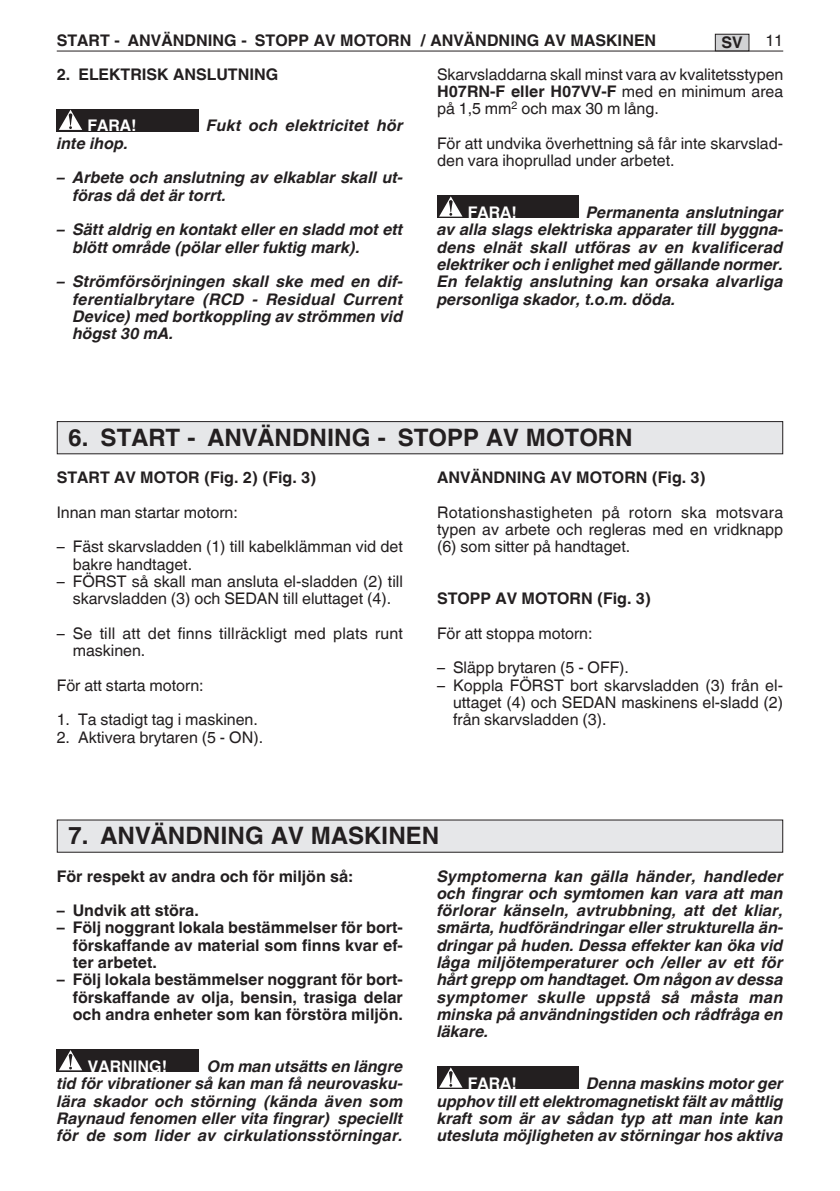
<style>
.page{position:relative;width:840px;height:1191px;background:#fff}
.page>*{position:absolute;margin:0;border:0;box-sizing:border-box;transform-origin:0 0}
.titolo{font:700 24px "Helvetica World";color:#231f20}
.Normale{font:italic 700 16px/17.2px "Helvetica World";color:#231f20;text-align:justify}
.Normale-2{font:16px/17.4px "Helvetica World";color:#231f20;text-align:justify}
.Normale-3{font:700 16px/17.2px "Helvetica World";color:#231f20;text-align:justify}
.Normale-4{font:700 16px "Helvetica World";color:#fff}
.s1{font-weight:700}
</style>
<div class="page">
<hr style="left:57px;top:51px;width:725px;height:1px;background:#231f20">
<div style="left:715px;top:34px;width:33px;height:17px;background:#d1d2d4"></div>
<div style="left:714px;top:34px;width:34px;height:17px;border:1px solid #231f20"></div>
<div style="left:57px;top:109px;width:28px;height:22px;background:#231f20"></div>
<svg style="left:59px;top:110px;width:23px;height:20px"></svg>
<div style="left:85px;top:109px;width:114px;height:22px;background:#231f20"></div>
<div style="left:437px;top:195px;width:28px;height:23px;background:#231f20"></div>
<svg style="left:439px;top:196px;width:23px;height:21px"></svg>
<svg style="left:448px;top:200px;width:4px;height:12px"></svg>
<div style="left:465px;top:195px;width:113px;height:23px;background:#231f20"></div>
<div style="left:57px;top:421px;width:725px;height:33px;background:#e6e7e9;border:1px solid #231f20"></div>
<div style="left:57px;top:1049px;width:28px;height:22px;background:#231f20"></div>
<svg style="left:59px;top:1050px;width:23px;height:20px"></svg>
<div style="left:85px;top:1049px;width:113px;height:22px;background:#231f20"></div>
<svg style="left:437px;top:1066px;width:28px;height:23px"></svg>
<svg style="left:439px;top:1067px;width:23px;height:20px"></svg>
<svg style="left:448px;top:1071px;width:4px;height:12px"></svg>
<div style="left:465px;top:1066px;width:113px;height:23px;background:#231f20"></div>
<div style="left:57px;top:819px;width:725px;height:33px;background:#e6e7e9"></div>
<p class="Normale-3" style="left:57px;top:31px;width:600px">START - ANVÄNDNING - STOPP AV MOTORN / ANVÄNDNING AV MASKINEN</p>
<p class="Normale-3" style="left:721px;top:34px;width:23px">SV</p>
<p class="Normale-2" style="left:765px;top:31px;width:19px">11</p>
<p class="Normale-3" style="left:57px;top:65px;width:223px">2. ELEKTRISK ANSLUTNING</p>
<p class="Normale-4" style="left:87px;top:117px;width:51px">FARA!</p>
<p class="Normale" style="left:206px;top:117px;width:198px">Fukt och elektricitet hör</p>
<p class="Normale" style="left:57px;top:135px;width:73px">inte ihop.</p>
<p class="Normale" style="left:73px;top:169px;width:331px;text-indent:-16px">– Arbete och anslutning av elkablar skall ut&shy;föras då det är torrt.</p>
<p class="Normale" style="left:73px;top:221px;width:331px;text-indent:-16px">– Sätt aldrig en kontakt eller en sladd mot ett blött område (pölar eller fuktig mark).</p>
<p class="Normale" style="left:73px;top:273px;width:331px;text-indent:-16px">– Strömförsörjningen skall ske med en dif&shy;ferentialbrytare (RCD - Residual Current Device) med bortkoppling av strömmen vid högst 30 mA.</p>
<p class="Normale-2" style="left:437px;top:65px;width:347px">Skarvsladdarna skall minst vara av kvalitetsstypen <span class="s1">H07RN-F eller H07VV-F</span> med en minimum area på 1,5 mm<sup>2</sup> och max 30 m lång.</p>
<p class="Normale-2" style="left:437px;top:135px;width:347px">För att undvika överhettning så får inte skarvslad&shy;den vara ihoprullad under arbetet.</p>
<p class="Normale-4" style="left:467px;top:203px;width:51px">FARA!</p>
<p class="Normale" style="left:437px;top:204px;width:347px;text-indent:149px">Permanenta anslutningar av alla slags elektriska apparater till byggna&shy;dens elnät skall utföras av en kvalificerad elektriker och i enlighet med gällande normer.<br>En felaktig anslutning kan orsaka alvarliga personliga skador, t.o.m. döda.</p>
<p class="titolo" style="left:68px;top:423px;width:565px">6. START - ANVÄNDNING - STOPP AV MOTORN</p>
<p class="Normale-3" style="left:57px;top:469px;width:261px">START AV MOTOR (Fig. 2) (Fig. 3)</p>
<p class="Normale-2" style="left:57px;top:503px;width:182px">Innan man startar motorn:</p>
<p class="Normale-2" style="left:73px;top:538px;width:331px;text-indent:-16px">– Fäst skarvsladden (1) till kabelklämman vid det bakre handtaget.</p>
<p class="Normale-2" style="left:57px;top:573px;width:347px;text-align:center">– FÖRST så skall man ansluta el-sladden (2) till skarvsladden (3) och SEDAN till eluttaget (4).</p>
<p class="Normale-2" style="left:73px;top:625px;width:331px;text-indent:-16px">– Se till att det finns tillräckligt med plats runt maskinen.</p>
<p class="Normale-2" style="left:57px;top:676px;width:148px">För att starta motorn:</p>
<p class="Normale-2" style="left:57px;top:711px;width:202px">1. Ta stadigt tag i maskinen.</p>
<p class="Normale-2" style="left:57px;top:728px;width:208px">2. Aktivera brytaren (5 - ON).</p>
<p class="Normale-3" style="left:437px;top:469px;width:270px">ANVÄNDNING AV MOTORN (Fig. 3)</p>
<p class="Normale-2" style="left:437px;top:503px;width:347px">Rotationshastigheten på rotorn ska motsvara typen av arbete och regleras med en vridknapp (6) som sitter på handtaget.</p>
<p class="Normale-3" style="left:437px;top:590px;width:215px">STOPP AV MOTORN (Fig. 3)</p>
<p class="Normale-2" style="left:437px;top:624px;width:157px">För att stoppa motorn:</p>
<p class="Normale-2" style="left:437px;top:659px;width:193px">– Släpp brytaren (5 - OFF).</p>
<p class="Normale-2" style="left:453px;top:676px;width:331px;text-indent:-16px">– Koppla FÖRST bort skarvsladden (3) från el&shy;uttaget (4) och SEDAN maskinens el-sladd (2) från skarvsladden (3).</p>
<p class="titolo" style="left:68px;top:821px;width:372px">7. ANVÄNDNING AV MASKINEN</p>
<p class="Normale-3" style="left:57px;top:867px;width:297px">För respekt av andra och för miljön så:</p>
<p class="Normale-3" style="left:57px;top:902px;width:143px">– Undvik att störa.</p>
<p class="Normale-3" style="left:73px;top:919px;width:331px;text-indent:-16px">– Följ noggrant lokala bestämmelser för bort&shy;förskaffande av material som finns kvar ef&shy;ter arbetet.</p>
<p class="Normale-3" style="left:73px;top:971px;width:331px;text-indent:-16px">– Följ lokala bestämmelser noggrant för bort&shy;förskaffande av olja, bensin, trasiga delar och andra enheter som kan förstöra miljön.</p>
<p class="Normale-4" style="left:88px;top:1057px;width:81px">VARNING!</p>
<p class="Normale" style="left:57px;top:1057px;width:347px;text-indent:151px">Om man utsätts en längre tid för vibrationer så kan man få neurovasku&shy;lära skador och störning (kända även som Raynaud fenomen eller vita fingrar) speciellt för de som lider av cirkulationsstörningar.</p>
<p class="Normale" style="left:437px;top:867px;width:347px">Symptomerna kan gälla händer, handleder och fingrar och symtomen kan vara att man förlorar känseln, avtrubbning, att det kliar, smärta, hudförändringar eller strukturella än&shy;dringar på huden. Dessa effekter kan öka vid låga miljötemperaturer och /eller av ett för hårt grepp om handtaget. Om någon av dessa symptomer skulle uppstå så måsta man minska på användningstiden och rådfråga en läkare.</p>
<p class="Normale-4" style="left:467px;top:1074px;width:51px">FARA!</p>
<p class="Normale" style="left:437px;top:1075px;width:347px;text-indent:150px">Denna maskins motor ger upphov till ett elektromagnetiskt fält av måttlig kraft som är av sådan typ att man inte kan utesluta möjligheten av störningar hos aktiva</p>
</div>
